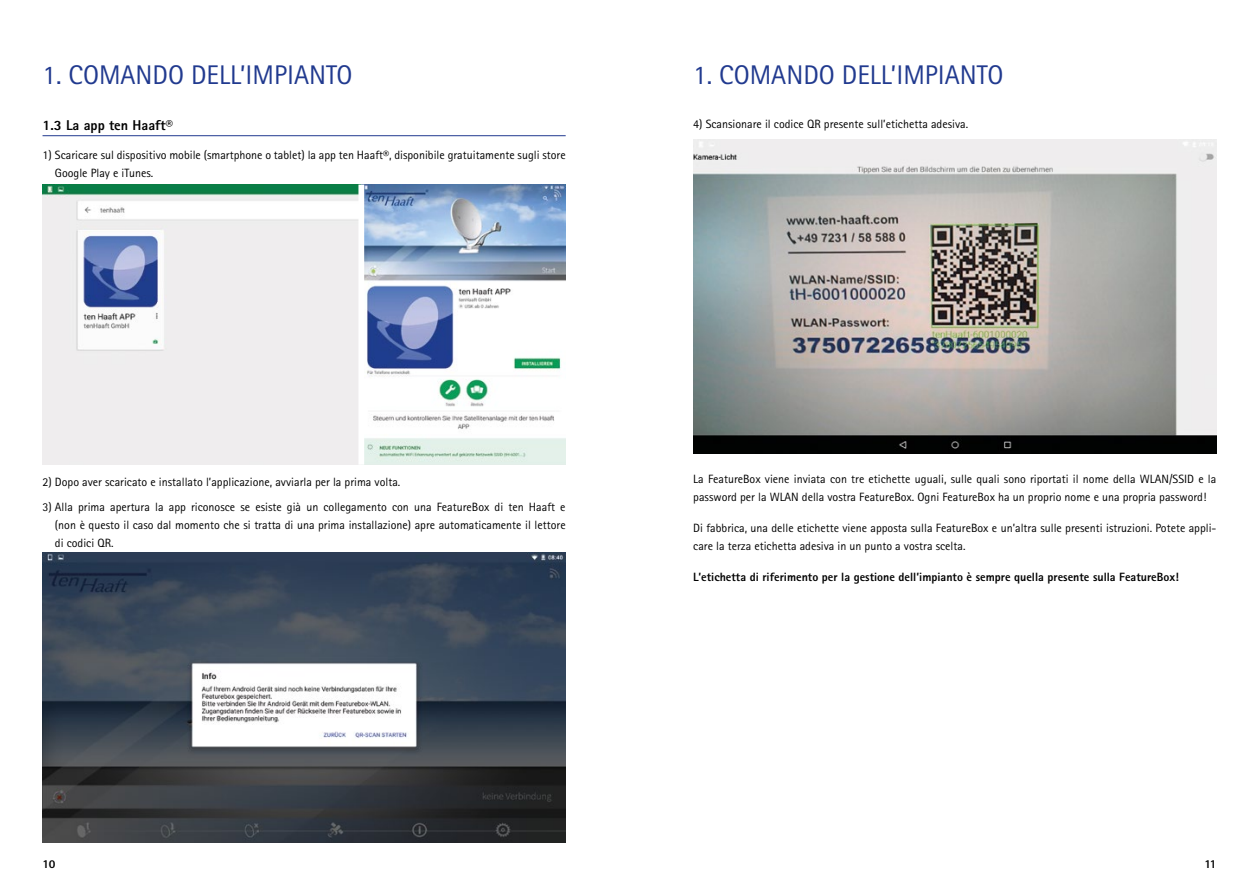
<style>
.page{position:relative;width:1259px;height:893px;background:#fff}
.page>*{position:absolute;margin:0;border:0;box-sizing:border-box;transform-origin:0 0}
.t1{font:27px "Rotis Sans Serif";color:#213a8f}
.t2{font:800 14.25px "Rotis Sans Serif";color:#000}
.t3{font:12px/18px "Rotis Sans Serif";color:#000}
.t4{font:800 12px "Rotis Sans Serif";color:#000}
</style>
<div class="page">
<hr style="left:43px;top:135px;width:523px;height:1px;background:#213a8f">
<img style="left:43px;top:185px;width:315px;height:280px">
<img style="left:364px;top:185px;width:202px;height:280px">
<img style="left:43px;top:552px;width:523px;height:290px">
<img style="left:693px;top:140px;width:523px;height:313px">
<h1 class="t1" style="left:43px;top:59px;width:311px">1. COMANDO DELL’IMPIANTO</h1>
<p class="t2" style="left:43px;top:116px;width:132px">1.3 La app ten Haaft®</p>
<p class="t3" style="left:55px;top:146px;width:512px;text-indent:-12px">1) Scaricare sul dispositivo mobile (smartphone o tablet) la app ten Haaft®, disponibile gratuitamente sugli store<br>Google Play e iTunes.</p>
<p class="t3" style="left:43px;top:473px;width:359px">2) Dopo aver scaricato e installato l’applicazione, avviarla per la prima volta.</p>
<p class="t3" style="left:55px;top:497px;width:512px;text-align:justify;text-indent:-12px">3) Alla prima apertura la app riconosce se esiste già un collegamento con una FeatureBox di ten Haaft e (non è questo il caso dal momento che si tratta di una prima installazione) apre automaticamente il lettore di codici QR.</p>
<h1 class="t1" style="left:693px;top:59px;width:311px">1. COMANDO DELL’IMPIANTO</h1>
<p class="t3" style="left:693px;top:115px;width:276px">4) Scansionare il codice QR presente sull’etichetta adesiva.</p>
<p class="t3" style="left:693px;top:470px;width:524px">La FeatureBox viene inviata con tre etichette uguali, sulle quali sono riportati il nome della WLAN/SSID e la password per la WLAN della vostra FeatureBox. Ogni FeatureBox ha un proprio nome e una propria password!</p>
<p class="t3" style="left:693px;top:519px;width:525px">Di fabbrica, una delle etichette viene apposta sulla FeatureBox e un’altra sulle presenti istruzioni. Potete appli&shy;care la terza etichetta adesiva in un punto a vostra scelta.</p>
<p class="t4" style="left:693px;top:569px;width:487px">L’etichetta di riferimento per la gestione dell’impianto è sempre quella presente sulla FeatureBox!</p>
<p class="t4" style="left:43px;top:857px;width:14px">10</p>
<p class="t4" style="left:1204px;top:857px;width:14px">11</p>
</div>
